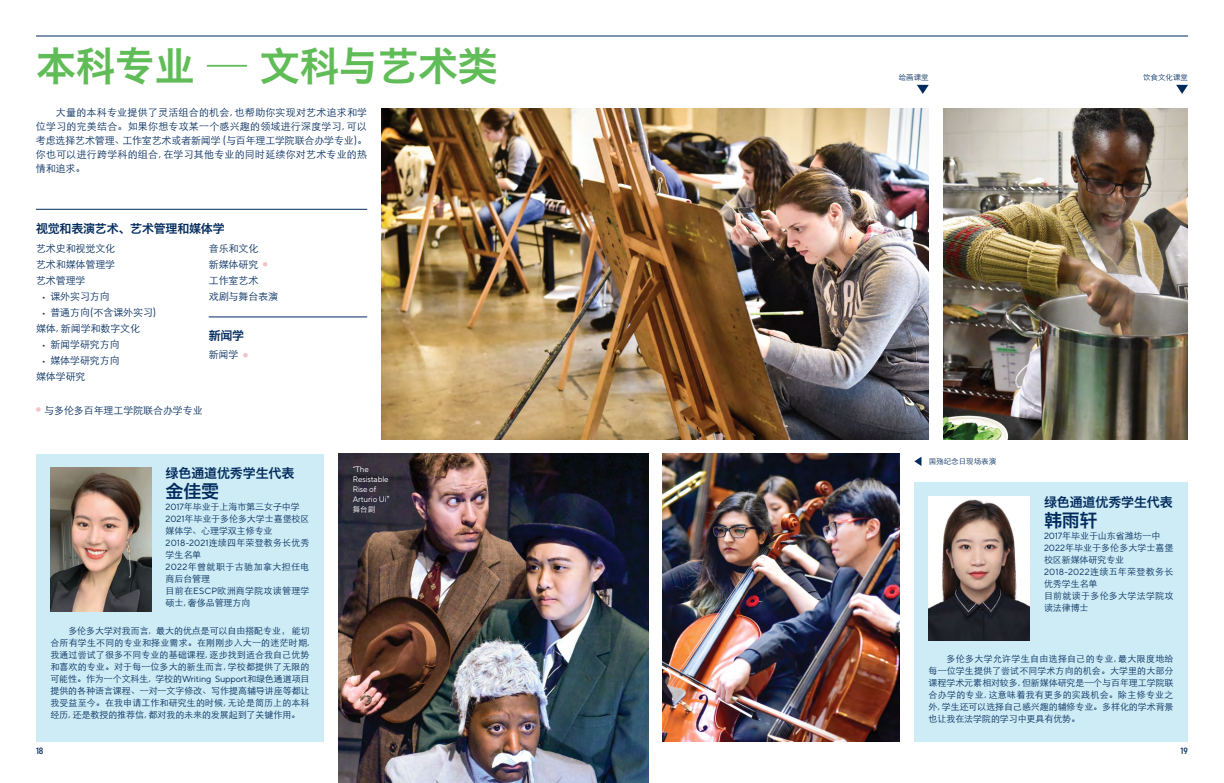
<style>
.page{position:relative;width:1224px;height:783px;background:#fff}
.page>*{position:absolute;margin:0;border:0;box-sizing:border-box;transform-origin:0 0}
.Hed_40pt_Ch{font:40px "Hiragino Sans GB W6";letter-spacing:-.01em;color:#60bc56}
.Body_10pt_Ch{font:24px "TT Norms Pro";color:#f3c3c6}
.Name{font:18px "Hiragino Sans GB W6";letter-spacing:-.01em;color:#002a5c}
.Studies{font:13px "Hiragino Sans GB W6";letter-spacing:-.01em;color:#002a5c}
.Body_12pt_Ch{font:12px "Hiragino Sans GB W6";letter-spacing:-.02em;color:#002a5c}
.Body_10pt_Ch-2{font:300 10px/14px "ST Heiti SC";letter-spacing:-.01em;color:#002a5c;text-align:justify}
.t1{font:500 9.5px "Config Condensed";color:#002a5c}
.Body{font:300 9px/12px "ST Heiti SC";letter-spacing:-.01em;color:#002a5c}
.Body-2{font:300 9px/12px "ST Heiti SC";letter-spacing:.025em;color:#002a5c}
.Body-3{font:300 9px/12px "ST Heiti SC";letter-spacing:.02em;color:#002a5c}
.Body-4{font:300 9px/12px "ST Heiti SC";letter-spacing:.045em;color:#002a5c}
.Body-5{font:300 9px/12px "ST Heiti SC";letter-spacing:.03em;color:#002a5c}
.t2{font:8px/10px "TT Norms Pro";letter-spacing:-.01em;color:#fff}
.t3{font:300 7.5px "ST Heiti SC";color:#002a5c}
.t4{font:300 7.5px "ST Heiti SC";color:#fff}
.s1{font-family:"TT Norms Pro";font-weight:400;font-size:9.5px}
.s2{font-family:"TT Norms Pro";font-weight:400}
.s3{font-family:"ST Heiti SC";font-weight:300;font-size:7.5px}
</style>
<div class="page">
<hr style="left:36px;top:36px;width:1152px;height:1px;background:#002a5c">
<hr style="left:36px;top:209px;width:331px;height:1px;background:#002a5c">
<hr style="left:209px;top:316px;width:158px;height:1px;background:#002a5c">
<img style="left:382px;top:108px;width:547px;height:331px">
<img style="left:662px;top:454px;width:238px;height:288px">
<svg style="left:917px;top:85px;width:12px;height:9px"></svg>
<svg style="left:1176px;top:85px;width:12px;height:9px"></svg>
<svg style="left:914px;top:457px;width:7px;height:9px"></svg>
<img style="left:943px;top:108px;width:245px;height:331px">
<img style="left:338px;top:454px;width:310px;height:329px">
<svg style="left:36px;top:407px;width:5px;height:5px"></svg>
<div style="left:36px;top:454px;width:288px;height:288px;background:#ceecf5"></div>
<div style="left:914px;top:482px;width:274px;height:260px;background:#ceecf5"></div>
<img style="left:50px;top:468px;width:101px;height:144px">
<img style="left:929px;top:497px;width:101px;height:144px">
<p class="Hed_40pt_Ch" style="left:36px;top:40px;width:463px">本科专业 — 文科与艺术类</p>
<p class="Body_10pt_Ch-2" style="left:36px;top:104px;width:333px;text-indent:20px">大量的本科专业提供了灵活组合的机会, 也帮助你实现对艺术追求和学位学习的完美结合。如果你想专攻某一个感兴趣的领域进行深度学习, 可以考虑选择艺术管理、工作室艺术或者新闻学 (与百年理工学院联合办学专业)。你也可以进行跨学科的组合, 在学习其他专业的同时延续你对艺术专业的热情和追求。</p>
<p class="Body_12pt_Ch" style="left:36px;top:220px;width:190px">视觉和表演艺术、艺术管理和媒体学</p>
<p class="Body_10pt_Ch-2" style="left:36px;top:240px;width:81px">艺术史和视觉文化</p>
<p class="Body_10pt_Ch-2" style="left:36px;top:256px;width:81px">艺术和媒体管理学</p>
<p class="Body_10pt_Ch-2" style="left:36px;top:272px;width:51px">艺术管理学</p>
<p class="Body_10pt_Ch-2" style="left:42px;top:288px;width:70px"><span class="s1">•</span> 课外实习方向</p>
<p class="Body_10pt_Ch-2" style="left:42px;top:304px;width:116px"><span class="s1">•</span> 普通方向(不含课外实习)</p>
<p class="Body_10pt_Ch-2" style="left:36px;top:320px;width:106px">媒体, 新闻学和数字文化</p>
<p class="Body_10pt_Ch-2" style="left:42px;top:336px;width:80px"><span class="s1">•</span> 新闻学研究方向</p>
<p class="Body_10pt_Ch-2" style="left:42px;top:352px;width:80px"><span class="s1">•</span> 媒体学研究方向</p>
<p class="Body_10pt_Ch-2" style="left:36px;top:368px;width:51px">媒体学研究</p>
<p class="Body_10pt_Ch-2" style="left:209px;top:240px;width:51px">音乐和文化</p>
<p class="Body_10pt_Ch-2" style="left:209px;top:256px;width:51px">新媒体研究</p>
<p class="Body_10pt_Ch" style="left:260px;top:247px;width:12px">•</p>
<p class="Body_10pt_Ch-2" style="left:209px;top:272px;width:51px">工作室艺术</p>
<p class="Body_10pt_Ch-2" style="left:209px;top:288px;width:71px">戏剧与舞台表演</p>
<p class="Body_12pt_Ch" style="left:209px;top:328px;width:37px">新闻学</p>
<p class="Body_10pt_Ch-2" style="left:209px;top:346px;width:31px">新闻学</p>
<p class="Body_10pt_Ch" style="left:240px;top:337px;width:12px">•</p>
<p class="Body_10pt_Ch-2" style="left:44px;top:402px;width:160px">与多伦多百年理工学院联合办学专业</p>
<p class="Studies" style="left:166px;top:464px;width:130px">绿色通道优秀学生代表</p>
<p class="Name" style="left:166px;top:479px;width:55px">金佳雯</p>
<p class="Body" style="left:166px;top:500px;width:136px"><span class="s2">2017</span>年毕业于上海市第三女子中学</p>
<p class="Body" style="left:166px;top:512px;width:145px"><span class="s2">2021</span>年毕业于多伦多大学士嘉堡校区媒体学、心理学双主修专业</p>
<p class="Body-3" style="left:166px;top:536px;width:146px"><span class="s2">2018-2021</span>连续四年荣登教务长优秀学生名单</p>
<p class="Body-4" style="left:166px;top:560px;width:145px"><span class="s2">2022</span>年曾就职于古驰加拿大担任电商后台管理</p>
<p class="Body-2" style="left:166px;top:584px;width:145px">目前在<span class="s2">ESCP</span>欧洲商学院攻读管理学硕士, 奢侈品管理方向</p>
<p class="Body" style="left:50px;top:623px;width:261px;text-align:justify;text-indent:18px">多伦多大学对我而言, 最大的优点是可以自由搭配专业， 能切合所有学生不同的专业和择业需求。在刚刚步入大一的迷茫时期,我通过尝试了很多不同专业的基础课程, 逐步找到适合我自己优势和喜欢的专业。对于每一位多大的新生而言, 学校都提供了无限的可能性。作为一个文科生, 学校的<span class="s2">Writing Support</span>和绿色通道项目提供的各种语言课程、一对一文字修改、写作提高辅导讲座等都让我受益至今。在我申请工作和研究生的时候, 无论是简历上的本科经历, 还是教授的推荐信, 都对我的未来的发展起到了关键作用。</p>
<p class="t2" style="left:353px;top:464px;width:43px">“The<br>Resistable<br>Rise of<br>Arturio Ui<span class="s3">”</span></p>
<p class="t4" style="left:353px;top:502px;width:24px">舞台剧</p>
<p class="t3" style="left:899px;top:70px;width:31px">绘画课堂</p>
<p class="t3" style="left:1143px;top:70px;width:46px">饮食文化课堂</p>
<p class="t3" style="left:929px;top:455px;width:69px">国殇纪念日现场表演</p>
<p class="Studies" style="left:1044px;top:493px;width:130px">绿色通道优秀学生代表</p>
<p class="Name" style="left:1044px;top:508px;width:55px">韩雨轩</p>
<p class="Body" style="left:1044px;top:528px;width:118px"><span class="s2">2017</span>年毕业于山东省潍坊一中</p>
<p class="Body" style="left:1044px;top:540px;width:131px"><span class="s2">2022</span>年毕业于多伦多大学士嘉堡校区新媒体研究专业</p>
<p class="Body" style="left:1044px;top:564px;width:131px"><span class="s2">2018-2022</span>连续五年荣登教务长优秀学生名单</p>
<p class="Body-5" style="left:1044px;top:588px;width:131px">目前就读于多伦多大学法学院攻读法律博士</p>
<p class="Body" style="left:929px;top:652px;width:246px;text-align:justify;text-indent:18px">多伦多大学允许学生自由选择自己的专业, 最大限度地给每一位学生提供了尝试不同学术方向的机会。大学里的大部分课程学术元素相对较多, 但新媒体研究是一个与百年理工学院联合办学的专业, 这意味着我有更多的实践机会。除主修专业之外, 学生还可以选择自己感兴趣的辅修专业。多样化的学术背景也让我在法学院的学习中更具有优势。</p>
<p class="t1" style="left:36px;top:746px;width:9px">18</p>
<p class="t1" style="left:1181px;top:746px;width:9px">19</p>
</div>
